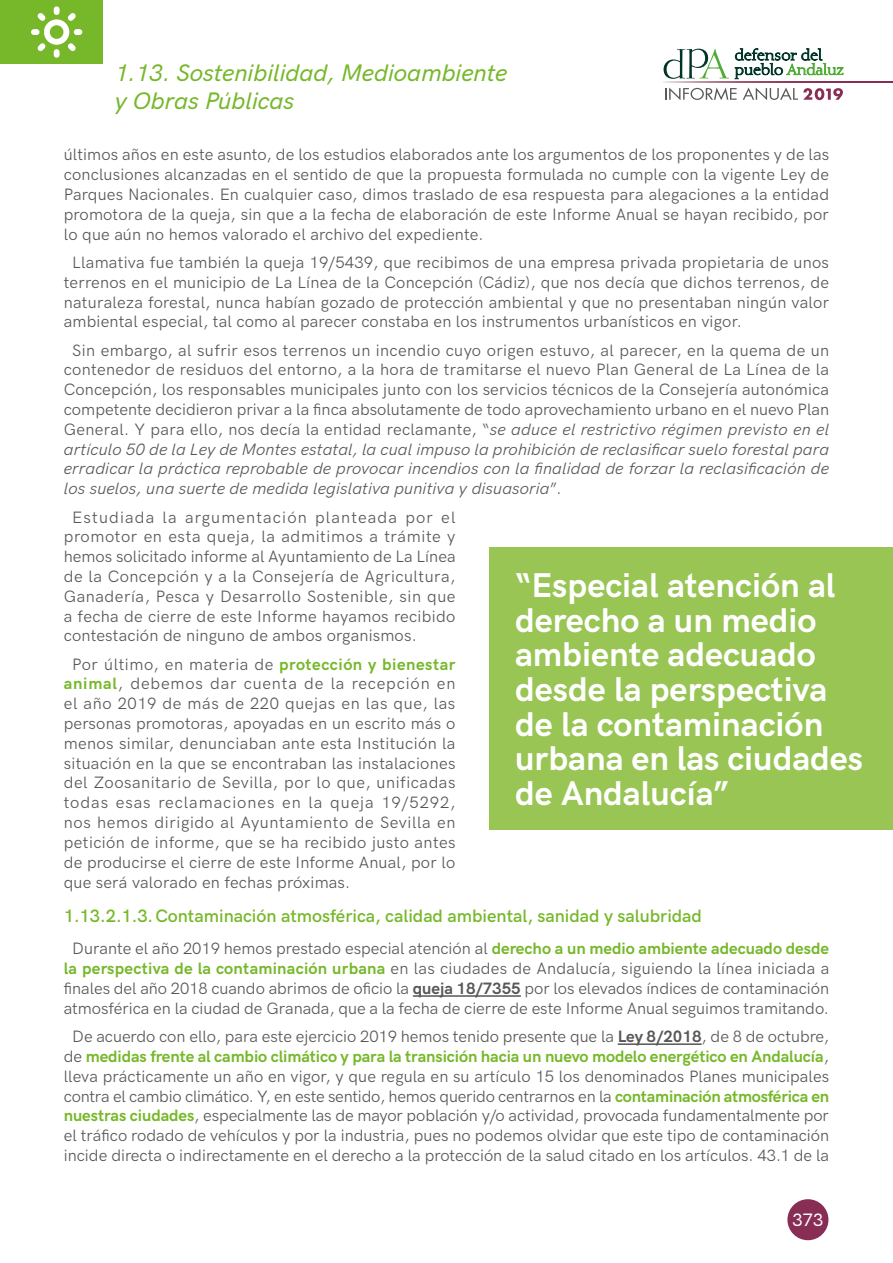
<style>
.page{position:relative;width:893px;height:1263px;background:#fff}
.page>*{position:absolute;margin:0;border:0;box-sizing:border-box;transform-origin:0 0}
.Destacado{font:700 34.5px/34.5px "HK Grotesk";color:#fff}
.t1{font:italic 500 24px/28.8px "HK Grotesk";color:#76b82a}
.t2{font:600 18px "HK Grotesk";color:#76b82a}
.t3{font:500 18px "HK Grotesk";color:#fff}
.t4{font:16.5px/19.8px "HK Grotesk";color:#575756;text-align:justify}
.s1{font-style:italic}
.s2{font-weight:700;color:#76b82a}
.s3{font-weight:700}
</style>
<div class="page">
<hr style="left:413px;top:996px;width:108px;height:1px;background:#000">
<hr style="left:618px;top:1044px;width:84px;height:1px;background:#000">
<div style="left:490px;top:548px;width:403px;height:282px;background:#99c555"></div>
<svg style="left:735px;top:49px;width:109px;height:30px"></svg>
<svg style="left:664px;top:49px;width:65px;height:30px"></svg>
<svg style="left:664px;top:81px;width:229px;height:1px"></svg>
<svg style="left:665px;top:87px;width:72px;height:13px"></svg>
<svg style="left:743px;top:87px;width:100px;height:13px"></svg>
<div style="left:787px;top:1199px;width:41px;height:41px;background:#882d54;border-radius:50%"></div>
<div style="left:0;top:0;width:102px;height:64px;background:#76b82a"></div>
<svg style="left:31px;top:6px;width:51px;height:52px"></svg>
<h2 class="t1" style="left:115px;top:56px;width:394px">1.13. Sostenibilidad, Medioambiente y Obras Públicas</h2>
<p class="t4" style="left:64px;top:144px;width:767px">últimos años en este asunto, de los estudios elaborados ante los argumentos de los proponentes y de las conclusiones alcanzadas en el sentido de que la propuesta formulada no cumple con la vigente Ley de Parques Nacionales. En cualquier caso, dimos traslado de esa respuesta para alegaciones a la entidad promotora de la queja, sin que a la fecha de elaboración de este Informe Anual se hayan recibido, por lo que aún no hemos valorado el archivo del expediente.</p>
<p class="t4" style="left:64px;top:251px;width:767px;text-indent:9px">Llamativa fue también la queja 19/5439, que recibimos de una empresa privada propietaria de unos terrenos en el municipio de La Línea de la Concepción (Cádiz), que nos decía que dichos terrenos, de naturaleza forestal, nunca habían gozado de protección ambiental y que no presentaban ningún valor ambiental especial, tal como al parecer constaba en los instrumentos urbanísticos en vigor.</p>
<p class="t4" style="left:64px;top:339px;width:767px;text-indent:9px">Sin embargo, al sufrir esos terrenos un incendio cuyo origen estuvo, al parecer, en la quema de un contenedor de residuos del entorno, a la hora de tramitarse el nuevo Plan General de La Línea de la Concepción, los responsables municipales junto con los servicios técnicos de la Consejería autonómica competente decidieron privar a la finca absolutamente de todo aprovechamiento urbano en el nuevo Plan General. Y para ello, nos decía la entidad reclamante, “<span class="s1">se aduce el restrictivo régimen previsto en el artículo 50 de la Ley de Montes estatal, la cual impuso la prohibición de reclasificar suelo forestal para erradicar la práctica reprobable de provocar incendios con la finalidad de forzar la reclasificación de los suelos, una suerte de medida legislativa punitiva y disuasoria</span>”.</p>
<p class="t4" style="left:64px;top:506px;width:393px;text-indent:9px">Estudiada la argumentación planteada por el promotor en esta queja, la admitimos a trámite y hemos solicitado informe al Ayuntamiento de La Línea de la Concepción y a la Consejería de Agricultura, Ganadería, Pesca y Desarrollo Sostenible, sin que a fecha de cierre de este Informe hayamos recibido contestación de ninguno de ambos organismos.</p>
<p class="t4" style="left:64px;top:653px;width:393px;text-indent:9px">Por último, en materia de <span class="s2">protección y bienestar animal</span>, debemos dar cuenta de la recepción en el año 2019 de más de 220 quejas en las que, las personas promotoras, apoyadas en un escrito más o menos similar, denunciaban ante esta Institución la situación en la que se encontraban las instalaciones del Zoosanitario de Sevilla, por lo que, unificadas todas esas reclamaciones en la queja 19/5292, nos hemos dirigido al Ayuntamiento de Sevilla en petición de informe, que se ha recibido justo antes de producirse el cierre de este Informe Anual, por lo que será valorado en fechas próximas.</p>
<p class="t2" style="left:64px;top:902px;width:640px">1.13.2.1.3.Contaminación atmosférica, calidad ambiental, sanidad y salubridad</p>
<p class="t4" style="left:64px;top:937px;width:767px;text-align:center">Durante el año 2019 hemos prestado especial atención al <span class="s2">derecho a un medio ambiente adecuado desde la perspectiva de la contaminación urbana</span> en las ciudades de Andalucía, siguiendo la línea iniciada a finales del año 2018 cuando abrimos de oficio la <span class="s3">queja 18/7355</span> por los elevados índices de contaminación atmosférica en la ciudad de Granada, que a la fecha de cierre de este Informe Anual seguimos tramitando.</p>
<p class="t4" style="left:64px;top:1025px;width:767px;text-align:center">De acuerdo con ello, para este ejercicio 2019 hemos tenido presente que la <span class="s3">Ley 8/2018</span>, de 8 de octubre, de <span class="s2">medidas frente al cambio climático y para la transición hacia un nuevo modelo energético en Andalucía</span>, lleva prácticamente un año en vigor, y que regula en su artículo 15 los denominados Planes municipales contra el cambio climático. Y, en este sentido, hemos querido centrarnos en la <span class="s2">contaminación atmosférica en nuestras ciudades</span>, especialmente las de mayor población y/o actividad, provocada fundamentalmente por el tráfico rodado de vehículos y por la industria, pues no podemos olvidar que este tipo de contaminación incide directa o indirectamente en el derecho a la protección de la salud citado en los artículos. 43.1 de la</p>
<p class="Destacado" style="left:515px;top:566px;width:350px">“Especial atención al derecho a un medio ambiente adecuado desde la perspectiva de la contaminación urbana en las ciudades de Andalucía”</p>
<p class="t3" style="left:793px;top:1206px;width:32px">373</p>
</div>
